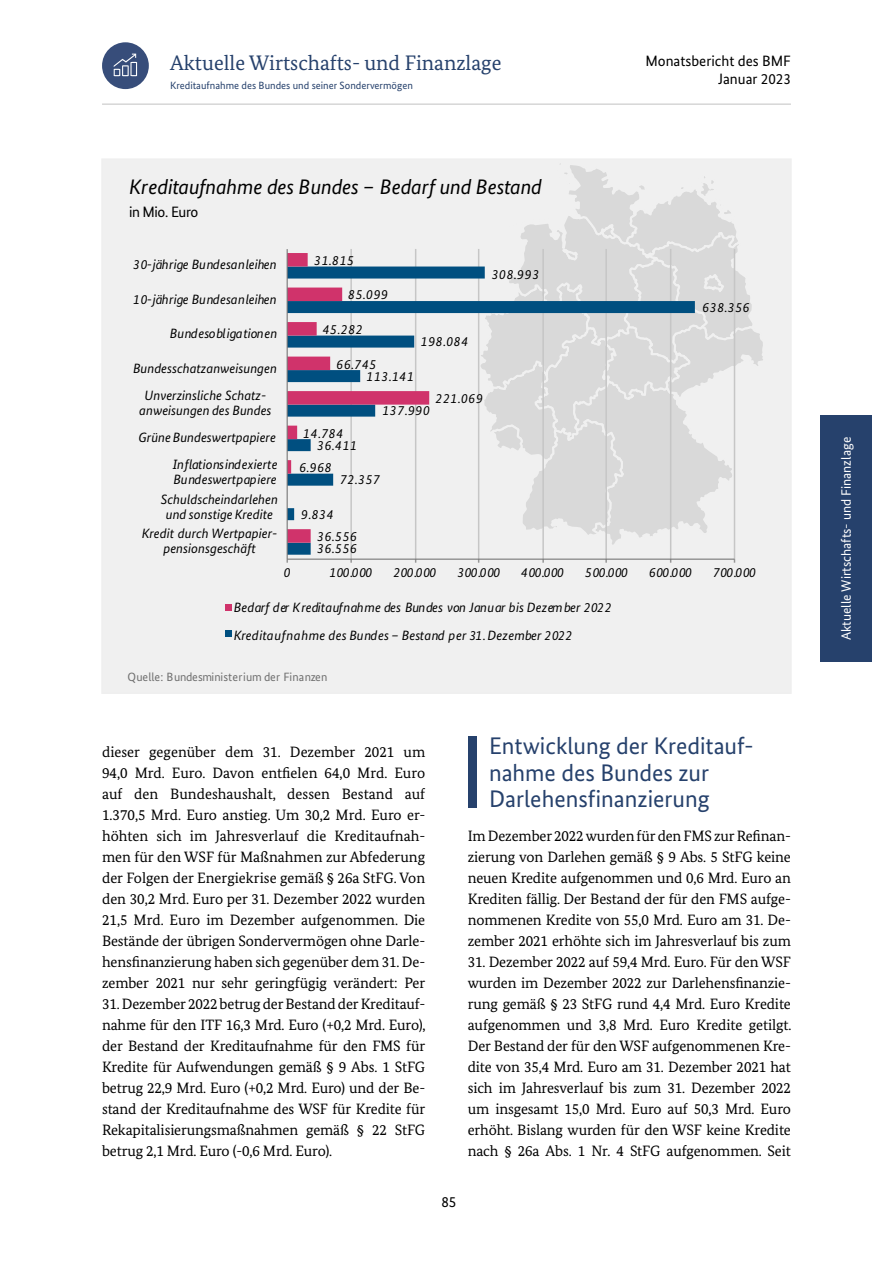
<style>
.page{position:relative;width:893px;height:1263px;background:#fff}
.page>*{position:absolute;margin:0;border:0;box-sizing:border-box;transform-origin:0 0}
.Überschrift_zweite_E{font:24px/26.2px "Bundes Sans";color:#26416c}
.t1{font:italic 21px "Bundes Sans";letter-spacing:-.005em;color:#000}
.t2{font:21px "Bundes Serif";color:#26416c}
.Zweispaltiger_Fließt{font:15px/21px "Bundes Serif";letter-spacing:-.01em;color:#000;text-align:justify}
.t3{font:15px/18px "Bundes Sans";color:#000;text-align:right}
.t4{font:15px "Bundes Sans";letter-spacing:-.03em;color:#000}
.t5{font:italic 13.5px/15px "Bundes Sans";color:#000;text-align:center}
.t6{font:13.5px "Bundes Sans";color:#fff}
.t7{font:12px "Bundes Sans";letter-spacing:-.005em;color:#6f6f6f}
.t8{font:10.5px "Bundes Sans";color:#26416c}
</style>
<div class="page">
<div style="left:821px;top:415px;width:51px;height:247px;background:#26416c"></div>
<div style="left:102px;top:42px;width:47px;height:47px;background:#374d7a;border-radius:50%"></div>
<svg style="left:114px;top:54px;width:23px;height:22px"></svg>
<hr style="left:102px;top:103px;width:689px;height:2px;background:#d6d6d6">
<div style="left:102px;top:159px;width:689px;height:534px;background:#f0f0f0"></div>
<svg style="left:479px;top:163px;width:284px;height:385px"></svg>
<hr style="left:350px;top:249px;width:2px;height:310px;background:#c6c6c6">
<hr style="left:415px;top:249px;width:1px;height:310px;background:#c6c6c6">
<hr style="left:478px;top:249px;width:1px;height:310px;background:#c6c6c6">
<hr style="left:542px;top:249px;width:2px;height:310px;background:#c6c6c6">
<hr style="left:605px;top:249px;width:2px;height:310px;background:#c6c6c6">
<hr style="left:670px;top:249px;width:1px;height:310px;background:#c6c6c6">
<hr style="left:734px;top:249px;width:1px;height:310px;background:#c6c6c6">
<svg style="left:288px;top:266px;width:407px;height:289px;fill:#d9d9d9"></svg>
<svg style="left:288px;top:253px;width:141px;height:290px"></svg>
<hr style="left:287px;top:558px;width:447px;height:2px;background:#6f6f6f;opacity:.7">
<hr style="left:286px;top:249px;width:2px;height:310px;background:#6f6f6f;opacity:.7">
<svg style="left:225px;top:605px;width:6px;height:6px"></svg>
<svg style="left:225px;top:631px;width:6px;height:6px"></svg>
<div style="left:468px;top:736px;width:8px;height:72px;background:#26416c"></div>
<h2 class="t2" style="left:170px;top:50px;width:333px">Aktuelle Wirtschafts- und Finanzlage</h2>
<p class="t8" style="left:170px;top:79px;width:244px">Kreditaufnahme des Bundes und seiner Sondervermögen</p>
<p class="t1" style="left:129px;top:174px;width:414px">Kreditaufnahme des Bundes – Bedarf und Bestand</p>
<p class="t4" style="left:129px;top:203px;width:71px">in Mio. Euro</p>
<p class="t5" style="left:133px;top:257px;width:145px">30-jährige Bundesanleihen</p>
<p class="t5" style="left:314px;top:253px;width:41px">31.815</p>
<p class="t5" style="left:492px;top:266px;width:49px">308.993</p>
<p class="t5" style="left:133px;top:292px;width:145px">10-jährige Bundesanleihen</p>
<p class="t5" style="left:348px;top:287px;width:41px">85.099</p>
<p class="t5" style="left:170px;top:326px;width:109px">Bundesobligationen</p>
<p class="t5" style="left:323px;top:322px;width:41px">45.282</p>
<p class="t5" style="left:421px;top:334px;width:49px">198.084</p>
<p class="t5" style="left:133px;top:361px;width:145px">Bundesschatzanweisungen</p>
<p class="t5" style="left:337px;top:356px;width:41px">66.745</p>
<p class="t5" style="left:367px;top:368px;width:49px">113.141</p>
<p class="t5" style="left:139px;top:388px;width:134px">Unverzinsliche Schatz&shy;anweisungen des Bundes</p>
<p class="t5" style="left:436px;top:391px;width:49px">221.069</p>
<p class="t5" style="left:382px;top:403px;width:49px">137.990</p>
<p class="t5" style="left:138px;top:430px;width:139px">Grüne Bundeswertpapiere</p>
<p class="t5" style="left:303px;top:425px;width:41px">14.784</p>
<p class="t5" style="left:317px;top:437px;width:41px">36.411</p>
<p class="t5" style="left:173px;top:457px;width:106px;text-align:left">Inflationsindexierte<br>Bundeswertpapiere</p>
<p class="t5" style="left:299px;top:460px;width:34px">6.968</p>
<p class="t5" style="left:340px;top:472px;width:41px">72.357</p>
<p class="t5" style="left:161px;top:492px;width:118px">Schuldscheindarlehen und sonstige Kredite</p>
<p class="t5" style="left:301px;top:506px;width:34px">9.834</p>
<p class="t5" style="left:142px;top:526px;width:137px">Kredit durch Wertpapier&shy;pensionsgeschäft</p>
<p class="t5" style="left:317px;top:529px;width:41px">36.556</p>
<p class="t5" style="left:317px;top:541px;width:41px">36.556</p>
<p class="t3" style="left:645px;top:51px;width:147px">Monatsbericht des BMF<br>Januar 2023</p>
<p class="t5" style="left:702px;top:299px;width:49px">638.356</p>
<p class="t5" style="left:284px;top:565px;width:8px">0</p>
<p class="t5" style="left:329px;top:565px;width:44px">100.000</p>
<p class="t5" style="left:393px;top:565px;width:44px">200.000</p>
<p class="t5" style="left:457px;top:565px;width:44px">300.000</p>
<p class="t5" style="left:521px;top:565px;width:44px">400.000</p>
<p class="t5" style="left:585px;top:565px;width:44px">500.000</p>
<p class="t5" style="left:649px;top:565px;width:44px">600.000</p>
<p class="t5" style="left:713px;top:565px;width:44px">700.000</p>
<p class="t5" style="left:234px;top:593px;width:379px;line-height:28.5px;text-align:left">Bedarf der Kreditaufnahme des Bundes von Januar bis Dezember 2022<br>Kreditaufnahme des Bundes – Bestand per 31. Dezember 2022</p>
<p class="t7" style="left:128px;top:669px;width:201px">Quelle: Bundesministerium der Finanzen</p>
<p class="Zweispaltiger_Fließt" style="left:102px;top:741px;width:325px">dieser gegenüber dem 31. Dezember 2021 um 94,0 Mrd. Euro. Davon entfielen 64,0 Mrd. Euro auf den Bundeshaushalt, dessen Bestand auf 1.370,5 Mrd. Euro anstieg. Um 30,2 Mrd. Euro er&shy;höhten sich im Jahresverlauf die Kreditaufnah&shy;men für den WSF für Maßnahmen zur Abfederung der Folgen der Energiekrise gemäß § 26a StFG. Von den 30,2 Mrd. Euro per 31. Dezember 2022 wurden 21,5 Mrd. Euro im Dezember aufgenommen. Die Bestände der übrigen Sondervermögen ohne Darle&shy;hensfinanzierung haben sich gegenüber dem 31. De&shy;zember 2021 nur sehr geringfügig verändert: Per</p>
<p class="Zweispaltiger_Fließt" style="left:102px;top:993px;width:325px">31. Dezember 2022 betrug der Bestand der Kreditauf&shy;nahme für den ITF 16,3 Mrd. Euro (+0,2 Mrd. Euro), der Bestand der Kreditaufnahme für den FMS für Kredite für Aufwendungen gemäß § 9 Abs. 1 StFG betrug 22,9 Mrd. Euro (+0,2 Mrd. Euro) und der Be&shy;stand der Kreditaufnahme des WSF für Kredite für Rekapitalisierungsmaßnahmen gemäß § 22 StFG betrug 2,1 Mrd. Euro (-0,6 Mrd. Euro).</p>
<h3 class="Überschrift_zweite_E" style="left:489px;top:733px;width:263px">Entwicklung der Kreditauf&shy;nahme des Bundes zur<br>Darlehensfinanzierung</h3>
<p class="Zweispaltiger_Fließt" style="left:468px;top:825px;width:325px">Im Dezember 2022 wurden für den FMS zur Refinan&shy;zierung von Darlehen gemäß § 9 Abs. 5 StFG keine neuen Kredite aufgenommen und 0,6 Mrd. Euro an Krediten fällig. Der Bestand der für den FMS aufge&shy;nommenen Kredite von 55,0 Mrd. Euro am 31. De&shy;zember 2021 erhöhte sich im Jahresverlauf bis zum</p>
<p class="Zweispaltiger_Fließt" style="left:468px;top:951px;width:325px">31. Dezember 2022 auf 59,4 Mrd. Euro. Für den WSF wurden im Dezember 2022 zur Darlehensfinanzie&shy;rung gemäß § 23 StFG rund 4,4 Mrd. Euro Kredite aufgenommen und 3,8 Mrd. Euro Kredite getilgt.<br>Der Bestand der für den WSF aufgenommenen Kre&shy;dite von 35,4 Mrd. Euro am 31. Dezember 2021 hat sich im Jahresverlauf bis zum 31. Dezember 2022 um insgesamt 15,0 Mrd. Euro auf 50,3 Mrd. Euro erhöht. Bislang wurden für den WSF keine Kredite nach § 26a Abs. 1 Nr. 4 StFG aufgenommen. Seit</p>
<p class="t3" style="left:441px;top:1192px;width:16px">85</p>
<p class="t6" style="left:838px;top:640px;width:205px;rotate:-90deg">Aktuelle Wirtschafts- und Finanzlage</p>
</div>
